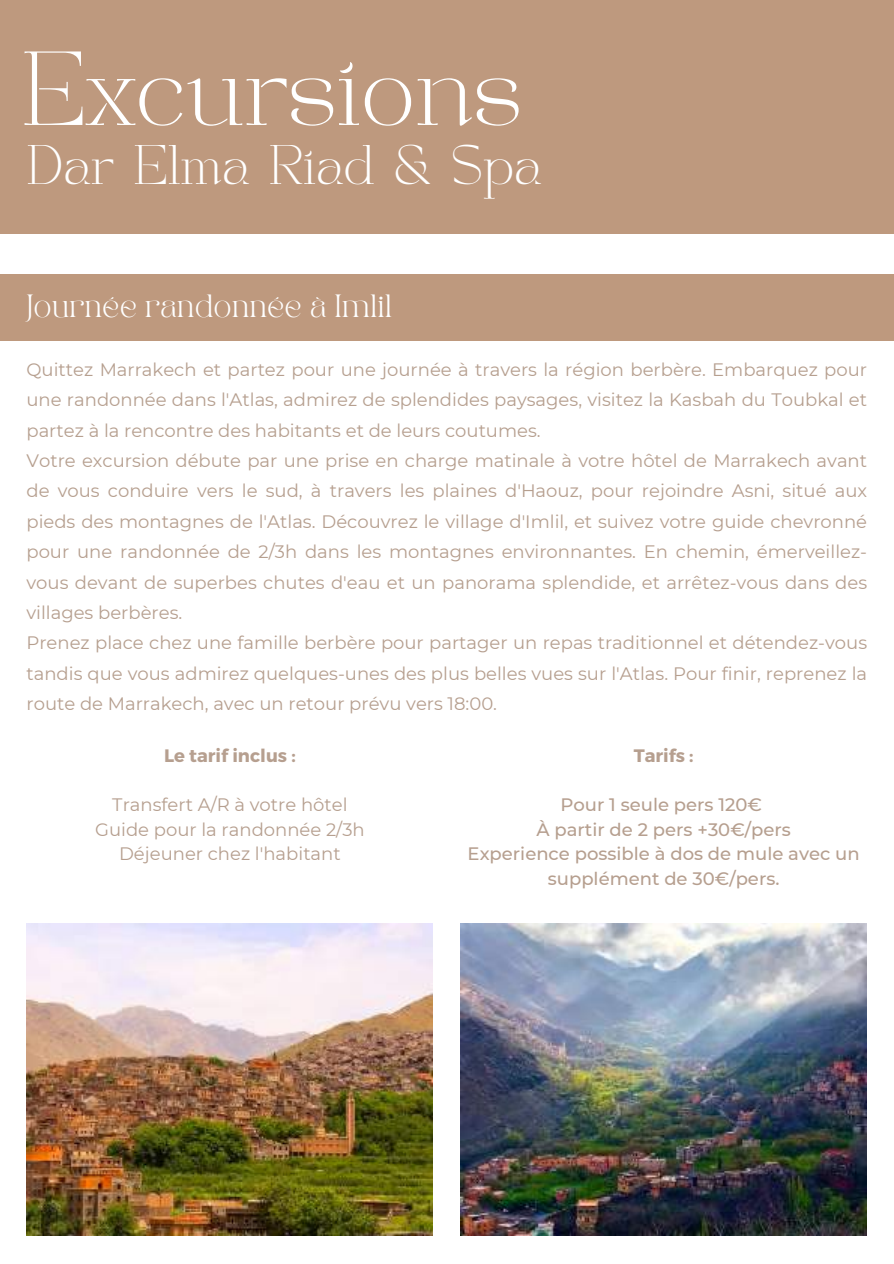
<style>
.page{position:relative;width:894px;height:1264px;background:#fff}
.page>*{position:absolute;margin:0;border:0;box-sizing:border-box;transform-origin:0 0}
.t1{font:73.5px "TANPARFAIT";color:#fff}
.t2{font:39px "TANPARFAIT";color:#fff}
.t3{font:22.5px "TAN PEARL Regular";color:#fff}
.t4{font:18px/30.3px "Montserrat";color:#b69f8f}
.t5{font:500 18px/24.8px "Montserrat";color:#b69f8f;text-align:center}
.t6{font:700 18px "Montserrat";color:#b69f8f}
</style>
<div class="page">
<div style="left:0;top:274px;width:893px;height:67px;background:#be997e"></div>
<img style="left:26px;top:923px;width:407px;height:312px">
<img style="left:460px;top:923px;width:406px;height:312px">
<div style="left:0;top:0;width:893px;height:234px;background:#be997e"></div>
<h1 class="t1" style="left:21px;top:46px;width:502px">Excursions</h1>
<h2 class="t2" style="left:27px;top:142px;width:516px">Dar Elma Riad &amp; Spa</h2>
<p class="t3" style="left:26px;top:294px;width:367px">Journée randonnée à Imlil</p>
<p class="t4" style="left:26px;top:354px;width:841px">Quittez Marrakech et partez pour une journée à travers la région berbère. Embarquez pour une randonnée dans l'Atlas, admirez de splendides paysages, visitez la Kasbah du Toubkal et partez à la rencontre des habitants et de leurs coutumes.<br>Votre excursion débute par une prise en charge matinale à votre hôtel de Marrakech avant de vous conduire vers le sud, à travers les plaines d'Haouz, pour rejoindre Asni, situé aux pieds des montagnes de l'Atlas. Découvrez le village d'Imlil, et suivez votre guide chevronné pour une randonnée de 2/3h dans les montagnes environnantes. En chemin, émerveillez&shy;vous devant de superbes chutes d'eau et un panorama splendide, et arrêtez-vous dans des villages berbères.<br>Prenez place chez une famille berbère pour partager un repas traditionnel et détendez-vous tandis que vous admirez quelques-unes des plus belles vues sur l'Atlas. Pour finir, reprenez la route de Marrakech, avec un retour prévu vers 18:00.</p>
<p class="t6" style="left:164px;top:744px;width:133px">Le tarif inclus :</p>
<p class="t4" style="left:95px;top:792px;width:271px;line-height:24.8px;text-align:center">Transfert A/R à votre hôtel<br>Guide pour la randonnée 2/3h<br>Déjeuner chez l'habitant</p>
<p class="t6" style="left:633px;top:744px;width:61px">Tarifs :</p>
<p class="t5" style="left:467px;top:792px;width:393px">Pour 1 seule pers 120€<br>À partir de 2 pers +30€/pers<br>Experience possible à dos de mule avec un supplément de 30€/pers.</p>
</div>
